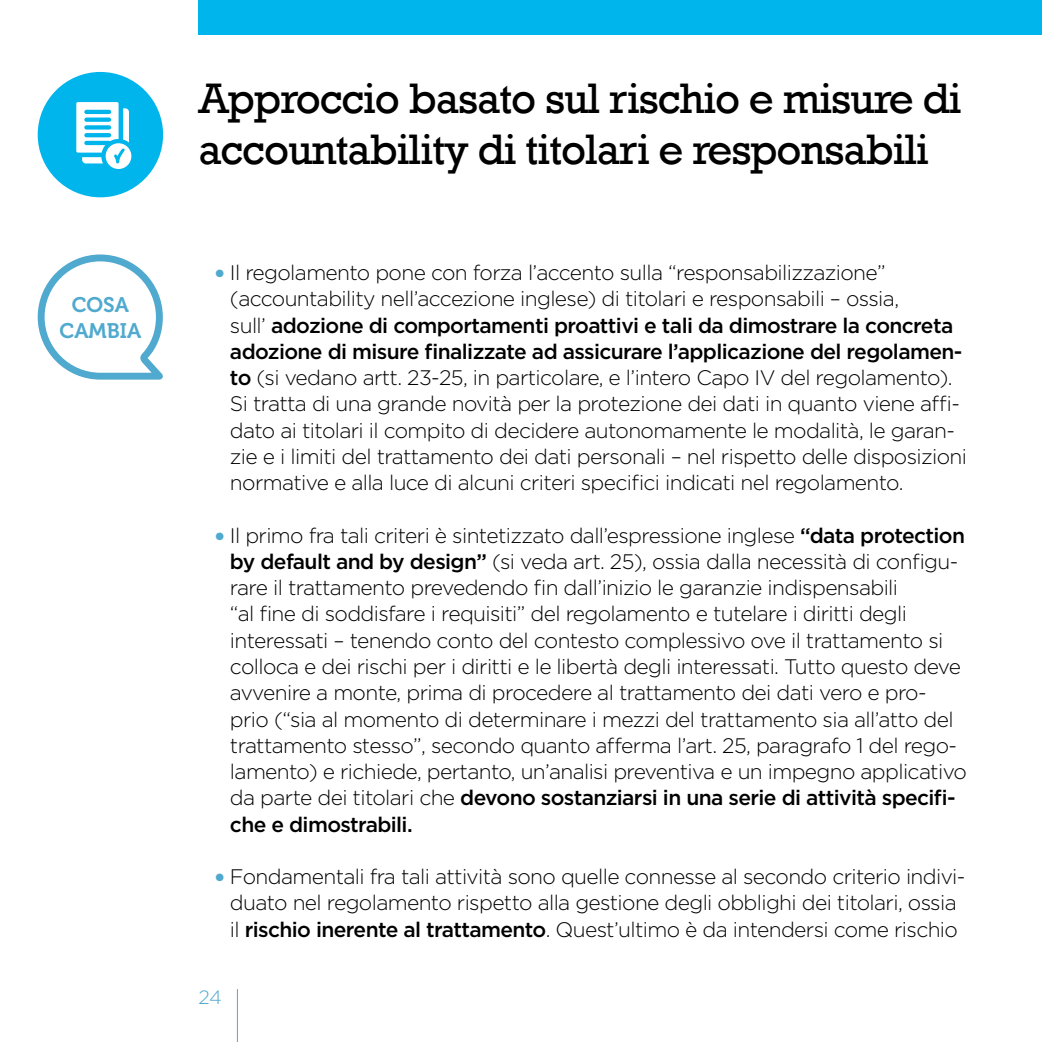
<style>
.page{position:relative;width:1042px;height:1042px;background:#fff}
.page>*{position:absolute;margin:0;border:0;box-sizing:border-box;transform-origin:0 0}
.t1{font:43.75px/50.8px "Rockwell";letter-spacing:-.025em;color:#000}
.t2{font:300 21px/26.2px "Gotham";letter-spacing:-.03em;color:#000}
.t3{font:21px/25.2px "Museo 700";color:#50a9ce;text-align:center}
.t4{font:300 19.25px "Gotham";color:#50a9ce}
.s1{font-family:"Museo 700";font-weight:400;font-size:22.75px;color:#50a9ce}
.s2{font-weight:500}
</style>
<div class="page">
<hr style="left:237px;top:989px;width:1px;height:53px;background:#50a9ce">
<div style="left:38px;top:72px;width:125px;height:125px;background:#00b5ec;border-radius:50%"></div>
<svg style="left:82px;top:108px;width:47px;height:55px"></svg>
<svg style="left:74px;top:100px;width:47px;height:55px"></svg>
<div style="left:72px;top:97px;width:51px;height:60px;border:5px solid #00b5ec;border-radius:4px"></div>
<hr style="left:86px;top:110px;width:23px;height:4px;background:#00b5ec">
<div style="left:86px;top:117px;width:23px;height:5px;background:#00b5ec"></div>
<div style="left:86px;top:125px;width:23px;height:5px;background:#00b5ec"></div>
<hr style="left:86px;top:133px;width:23px;height:4px;background:#00b5ec">
<hr style="left:86px;top:141px;width:23px;height:4px;background:#00b5ec">
<svg style="left:103px;top:141px;width:31px;height:30px"></svg>
<div style="left:101px;top:139px;width:35px;height:34px;border:4px solid #00b5ec;border-radius:50%"></div>
<svg style="left:112px;top:147px;width:14px;height:50px"></svg>
<svg style="left:38px;top:254px;width:125px;height:126px"></svg>
<div style="left:198px;top:0;width:844px;height:35px;background:#00b5ec"></div>
<p class="t3" style="left:59px;top:293px;width:83px">COSA<br>CAMBIA</p>
<h1 class="t1" style="left:198px;top:74px;width:764px">Approccio basato sul rischio e misure di accountability di titolari e responsabili</h1>
<p class="t2" style="left:230px;top:259px;width:738px;text-indent:-15px"><span class="s1">•</span> Il regolamento pone con forza l’accento sulla “responsabilizzazione” (accountability nell’accezione inglese) di titolari e responsabili – ossia,<br>sull’ <span class="s2">adozione di comportamenti proattivi e tali da dimostrare la concreta adozione di misure finalizzate ad assicurare l’applicazione del regolamen&shy;to</span> (si vedano artt. 23-25, in particolare, e l’intero Capo IV del regolamento).<br>Si tratta di una grande novità per la protezione dei dati in quanto viene affi&shy;dato ai titolari il compito di decidere autonomamente le modalità, le garan&shy;zie e i limiti del trattamento dei dati personali – nel rispetto delle disposizioni normative e alla luce di alcuni criteri specifici indicati nel regolamento.</p>
<p class="t2" style="left:230px;top:521px;width:738px;text-indent:-15px"><span class="s1">•</span> Il primo fra tali criteri è sintetizzato dall’espressione inglese <span class="s2">“data protection by default and by design”</span> (si veda art. 25), ossia dalla necessità di configu&shy;rare il trattamento prevedendo fin dall’inizio le garanzie indispensabili<br>“al fine di soddisfare i requisiti” del regolamento e tutelare i diritti degli interessati – tenendo conto del contesto complessivo ove il trattamento si colloca e dei rischi per i diritti e le libertà degli interessati. Tutto questo deve avvenire a monte, prima di procedere al trattamento dei dati vero e pro&shy;prio (“sia al momento di determinare i mezzi del trattamento sia all’atto del trattamento stesso”, secondo quanto afferma l’art. 25, paragrafo 1 del rego&shy;lamento) e richiede, pertanto, un’analisi preventiva e un impegno applicativo da parte dei titolari che <span class="s2">devono sostanziarsi in una serie di attività specifi&shy;che e dimostrabili.</span></p>
<p class="t2" style="left:215px;top:863px;width:752px;text-align:center"><span class="s1">•</span> Fondamentali fra tali attività sono quelle connesse al secondo criterio indivi&shy;duato nel regolamento rispetto alla gestione degli obblighi dei titolari, ossia<br>il <span class="s2">rischio inerente al trattamento</span>. Quest’ultimo è da intendersi come rischio</p>
<p class="t4" style="left:198px;top:985px;width:25px">24</p>
</div>
